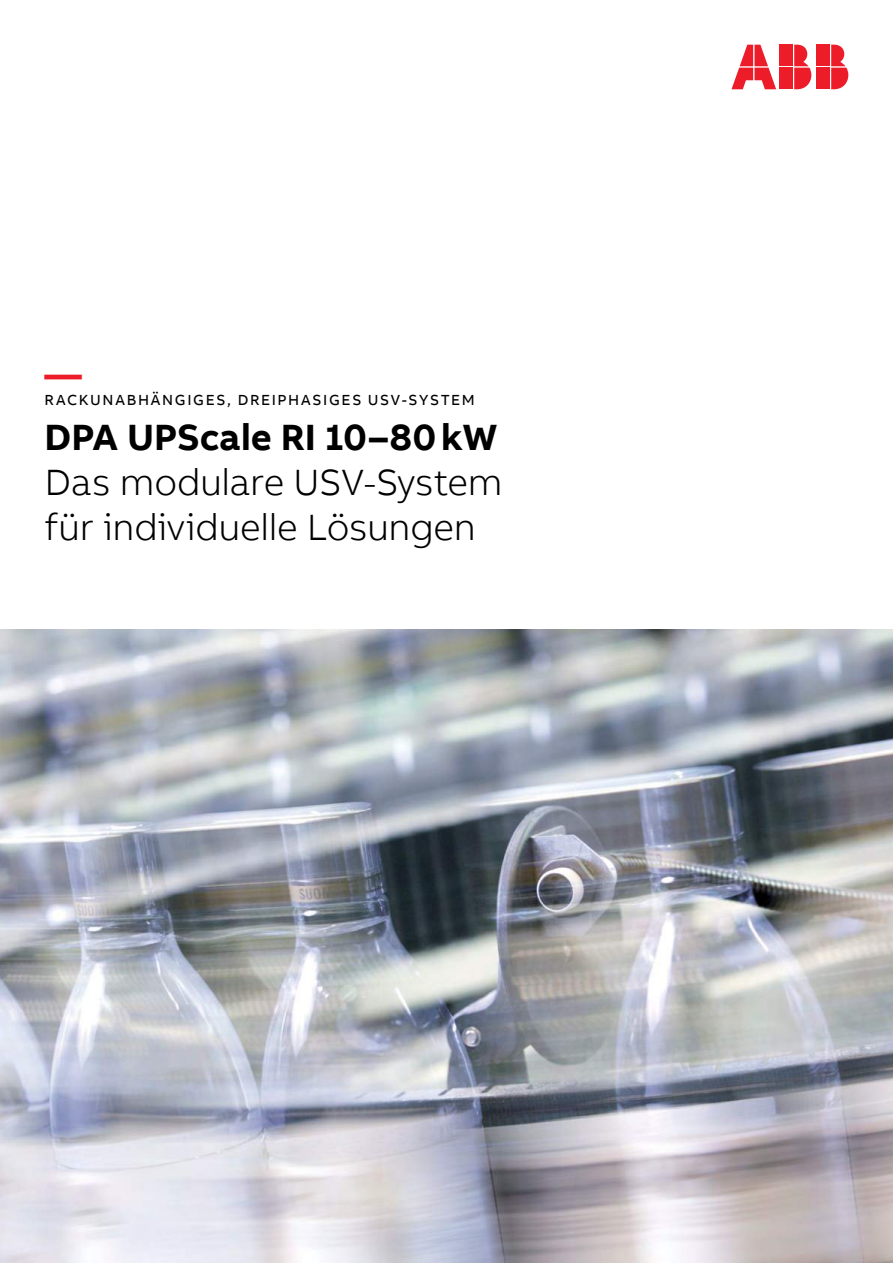
<style>
.page{position:relative;width:893px;height:1263px;background:#fff}
.page>*{position:absolute;margin:0;border:0;box-sizing:border-box;transform-origin:0 0}
.t1{font:300 37.5px/45px "AB Bvoice";letter-spacing:-.01em;color:#000}
.t2{font:700 37.5px "AB Bvoice";color:#000}
.t3{font:700 37.5px "AB Bvoice";color:#ed1c29}
.t4{font:15px "AB Bvoice";letter-spacing:.115em;color:#000}
</style>
<div class="page">
<div style="left:817px;top:45px;width:13px;height:21px;background:#ed1c29"></div>
<div style="left:817px;top:68px;width:13px;height:21px;background:#ed1c29"></div>
<svg style="left:831px;top:45px;width:17px;height:44px"></svg>
<svg style="left:731px;top:45px;width:45px;height:44px"></svg>
<div style="left:780px;top:45px;width:13px;height:21px;background:#ed1c29"></div>
<div style="left:780px;top:68px;width:13px;height:21px;background:#ed1c29"></div>
<svg style="left:794px;top:45px;width:17px;height:44px"></svg>
<img style="left:0;top:630px;width:893px;height:633px">
<p class="t3" style="left:45px;top:350px;width:39px">—</p>
<p class="t4" style="left:45px;top:390px;width:432px">RACKUNABHÄNGIGES, DREIPHASIGES USV-SYSTEM</p>
<p class="t2" style="left:45px;top:413px;width:454px">DPA UPScale RI 10–80kW</p>
<p class="t1" style="left:45px;top:459px;width:459px">Das modulare USV-System für individuelle Lösungen</p>
</div>
